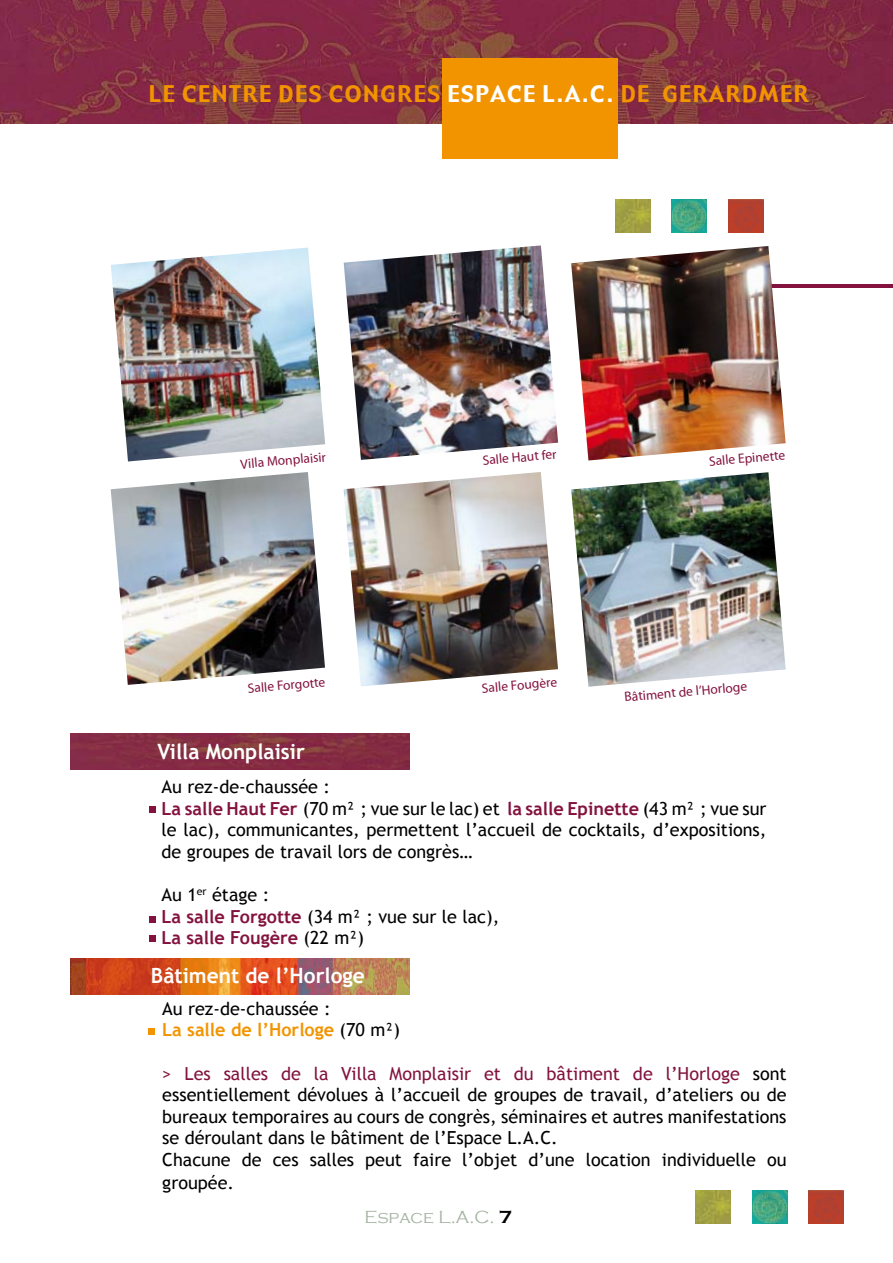
<style>
.page{position:relative;width:893px;height:1263px;background:#fff}
.page>*{position:absolute;margin:0;border:0;box-sizing:border-box;transform-origin:0 0}
.t1{font:22.5px "Gadget";letter-spacing:.07em;color:#f29400}
.t2{font:700 21px "Trebuchet MS";color:#fff}
.t3{font:18px/21.6px "Trebuchet MS";color:#000}
.t4{font:300 18px "Copperplate Gothic";color:#a3b2a0}
.t5{font:13.5px "Myriad";color:#83133e}
.s1{color:#fff}
.s2{font-weight:700;color:#83133e}
.s3{font-weight:700;color:#f29400}
.s4{color:#83133e}
.s5{font-weight:700;color:#000}
</style>
<div class="page">
<hr style="left:717px;top:284px;width:176px;height:3px;background:#83133e">
<img style="left:0;top:0;width:893px;height:123px">
<div style="left:442px;top:58px;width:176px;height:101px;background:#f29400"></div>
<div style="left:149px;top:807px;width:7px;height:6px;background:#83133e"></div>
<div style="left:149px;top:916px;width:7px;height:6px;background:#83133e"></div>
<div style="left:149px;top:935px;width:7px;height:7px;background:#83133e"></div>
<div style="left:148px;top:1029px;width:7px;height:6px;background:#f29400"></div>
<img style="left:344px;top:245px;width:214px;height:215px">
<img style="left:571px;top:246px;width:215px;height:214px">
<img style="left:111px;top:472px;width:214px;height:213px">
<img style="left:111px;top:248px;width:214px;height:213px">
<img style="left:571px;top:472px;width:215px;height:215px">
<img style="left:344px;top:472px;width:214px;height:214px">
<img style="left:71px;top:733px;width:339px;height:37px">
<img style="left:71px;top:958px;width:339px;height:36px">
<img style="left:728px;top:200px;width:35px;height:33px">
<img style="left:672px;top:200px;width:34px;height:33px">
<img style="left:615px;top:200px;width:35px;height:33px">
<img style="left:809px;top:1191px;width:34px;height:33px">
<img style="left:752px;top:1191px;width:35px;height:33px">
<img style="left:696px;top:1191px;width:35px;height:33px">
<p class="t1" style="left:149px;top:79px;width:661px">LE CENTRE DES CONGRES <span class="s1">ESPACE L.A.C.</span> DE GERARDMER</p>
<p class="t5" style="left:240px;top:457px;width:87px;rotate:-5deg">Villa Monplaisir</p>
<p class="t5" style="left:247px;top:682px;width:79px;rotate:-5deg">Salle Forgotte</p>
<p class="t2" style="left:157px;top:738px;width:149px">Villa Monplaisir</p>
<p class="t5" style="left:482px;top:454px;width:76px;rotate:-5deg">Salle Haut fer</p>
<p class="t5" style="left:708px;top:455px;width:78px;rotate:-5deg">Salle Epinette</p>
<p class="t5" style="left:481px;top:682px;width:77px;rotate:-5deg">Salle Fougère</p>
<p class="t5" style="left:624px;top:690px;width:125px;rotate:-5deg">Bâtiment de l’Horloge</p>
<p class="t3" style="left:162px;top:776px;width:606px">Au rez-de-chaussée :<br><span class="s2">La salle Haut Fer</span> (70 m² ; vue sur le lac) et <span class="s2">la salle Epinette</span> (43 m² ; vue sur le lac), communicantes, permettent l’accueil de cocktails, d’expositions, de groupes de travail lors de congrès…</p>
<p class="t3" style="left:162px;top:884px;width:339px">Au 1<sup>er</sup> étage :<br><span class="s2">La salle Forgotte</span> (34 m² ; vue sur le lac),<br><span class="s2">La salle Fougère</span> (22 m²)</p>
<p class="t2" style="left:151px;top:962px;width:215px">Bâtiment de l’Horloge</p>
<p class="t3" style="left:162px;top:998px;width:239px">Au rez-de-chaussée :<br><span class="s3">La salle de l’Horloge</span> (70 m²)</p>
<p class="t3" style="left:162px;top:1063px;width:626px"><span class="s4">&gt; Les salles de la Villa Monplaisir et du bâtiment de l’Horloge</span> sont essentiellement dévolues à l’accueil de groupes de travail, d’ateliers ou de bureaux temporaires au cours de congrès, séminaires et autres manifestations se déroulant dans le bâtiment de l’Espace L.A.C.<br>Chacune de ces salles peut faire l’objet d’une location individuelle ou</p>
<p class="t3" style="left:162px;top:1172px;width:73px">groupée.</p>
<p class="t4" style="left:364px;top:1207px;width:149px">Espace L.A.C. <span class="s5">7</span></p>
</div>
